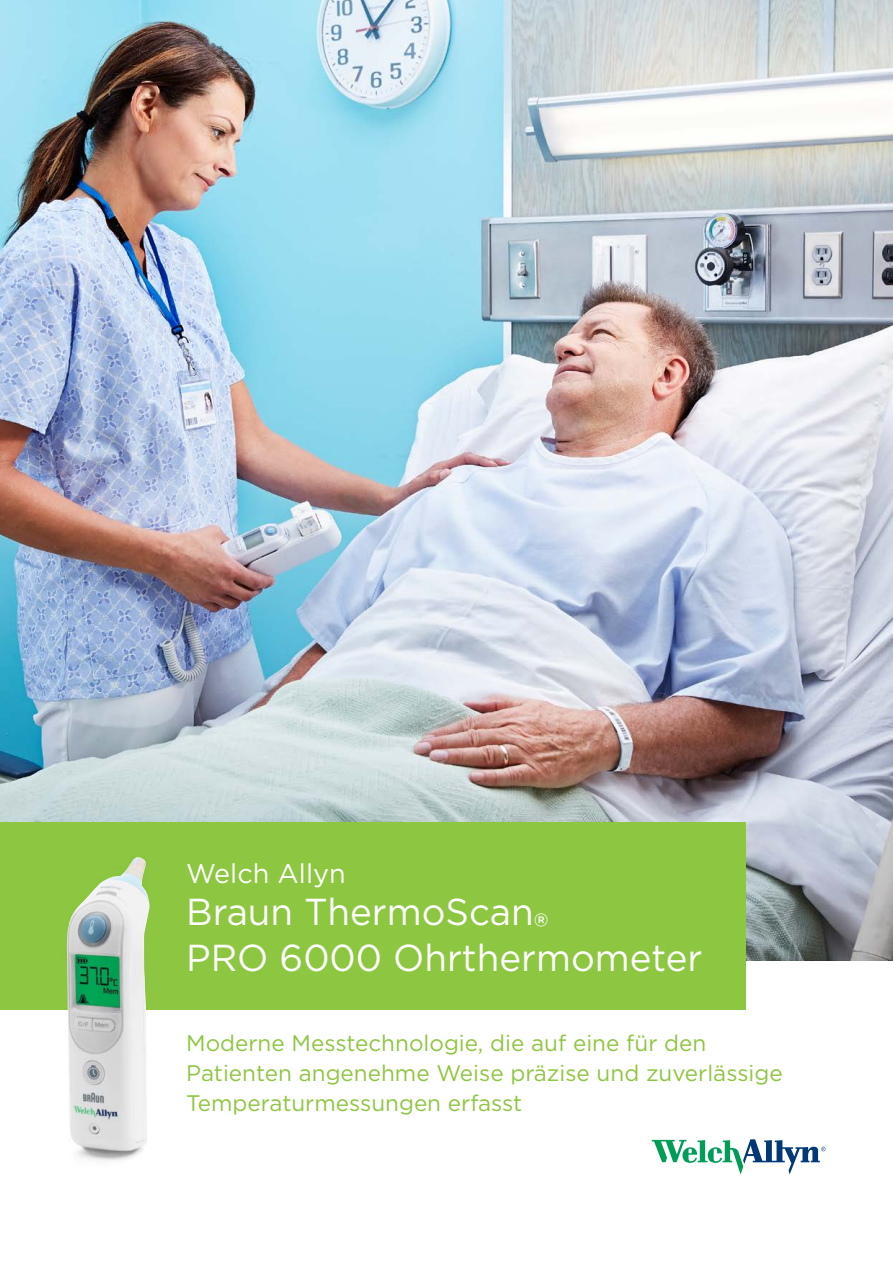
<style>
.page{position:relative;width:893px;height:1263px;background:#fff}
.page>*{position:absolute;margin:0;border:0;box-sizing:border-box;transform-origin:0 0}
.t1{font:37.5px/46.5px "Gotham";color:#fff}
.t2{font:27px "Gotham";color:#fff}
.t3{font:22.5px/30px "Gotham";color:#8dc640}
</style>
<div class="page">
<img style="left:0;top:0;width:893px;height:961px">
<svg style="left:652px;top:1139px;width:174px;height:35px"></svg>
<div style="left:0;top:822px;width:746px;height:188px;background:#8dc640"></div>
<img style="left:0;top:775px;width:264px;height:386px">
<img style="left:67px;top:857px;width:83px;height:293px">
<p class="t2" style="left:186px;top:856px;width:161px">Welch Allyn</p>
<h1 class="t1" style="left:186px;top:888px;width:518px">Braun ThermoScan®<br>PRO 6000 Ohrthermometer</h1>
<p class="t3" style="left:186px;top:1028px;width:598px">Moderne Messtechnologie, die auf eine für den<br>Patienten angenehme Weise präzise und zuverlässige<br>Temperaturmessungen erfasst</p>
</div>
